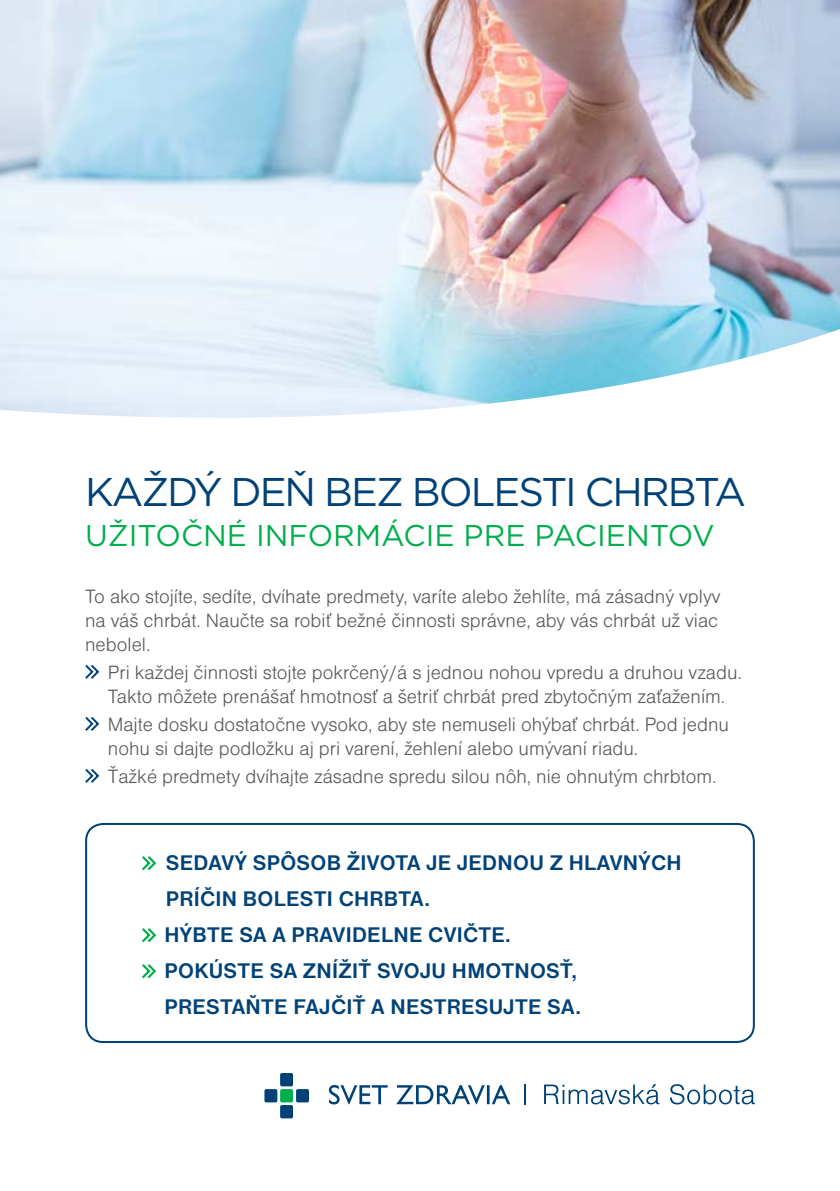
<style>
.page{position:relative;width:840px;height:1191px;background:#fff}
.page>*{position:absolute;margin:0;border:0;box-sizing:border-box;transform-origin:0 0}
.t1{font:40px "Gotham";letter-spacing:-.05em;color:#004278}
.t2{font:30px "Gotham";color:#00ae4d}
.t3{font:700 22px/36px "Nimbus Sans DOT";letter-spacing:.015em;color:#004278}
.t4{font:20px/24px "Nimbus Sans DOT Ligh";color:#58595b}
</style>
<div class="page">
<img style="left:0;top:0;width:839px;height:418px">
<svg style="left:524px;top:1084px;width:1px;height:20px"></svg>
<svg style="left:329px;top:1085px;width:181px;height:19px"></svg>
<div style="left:280px;top:1073px;width:13px;height:13px;background:#004278;border-radius:2px"></div>
<div style="left:280px;top:1089px;width:13px;height:13px;background:#00ae4d;border-radius:2px"></div>
<div style="left:296px;top:1089px;width:13px;height:13px;background:#004278;border-radius:2px"></div>
<div style="left:264px;top:1089px;width:13px;height:13px;background:#004278;border-radius:2px"></div>
<div style="left:280px;top:1105px;width:13px;height:13px;background:#004278;border-radius:2px"></div>
<svg style="left:544px;top:1084px;width:210px;height:20px"></svg>
<svg style="left:85px;top:664px;width:15px;height:15px"></svg>
<svg style="left:85px;top:717px;width:15px;height:14px"></svg>
<svg style="left:85px;top:769px;width:15px;height:14px"></svg>
<svg style="left:142px;top:856px;width:15px;height:15px"></svg>
<svg style="left:142px;top:928px;width:15px;height:15px"></svg>
<svg style="left:142px;top:964px;width:15px;height:15px"></svg>
<div style="left:85px;top:823px;width:669px;height:220px;border:2px solid #004278;border-radius:17px"></div>
<h1 class="t1" style="left:85px;top:469px;width:662px">KAŽDÝ DEŇ BEZ BOLESTI CHRBTA</h1>
<h2 class="t2" style="left:85px;top:518px;width:630px">UŽITOČNÉ INFORMÁCIE PRE PACIENTOV</h2>
<p class="t4" style="left:85px;top:584px;width:636px">To ako stojíte, sedíte, dvíhate predmety, varíte alebo žehlíte, má zásadný vplyv na váš chrbát. Naučte sa robiť bežné činnosti správne, aby vás chrbát už viac nebolel.</p>
<p class="t4" style="left:108px;top:660px;width:635px">Pri každej činnosti stojte pokrčený/á s jednou nohou vpredu a druhou vzadu.<br>Takto môžete prenášať hmotnosť a šetriť chrbát pred zbytočným zaťažením.</p>
<p class="t4" style="left:108px;top:712px;width:622px">Majte dosku dostatočne vysoko, aby ste nemuseli ohýbať chrbát. Pod jednu nohu si dajte podložku aj pri varení, žehlení alebo umývaní riadu.</p>
<p class="t4" style="left:108px;top:764px;width:609px">Ťažké predmety dvíhajte zásadne spredu silou nôh, nie ohnutým chrbtom.</p>
<p class="t3" style="left:164px;top:844px;width:518px">SEDAVÝ SPÔSOB ŽIVOTA JE JEDNOU Z HLAVNÝCH<br>PRÍČIN BOLESTI CHRBTA.<br>HÝBTE SA A PRAVIDELNE CVIČTE.<br>POKÚSTE SA ZNÍŽIŤ SVOJU HMOTNOSŤ,<br>PRESTAŇTE FAJČIŤ A NESTRESUJTE SA.</p>
</div>
